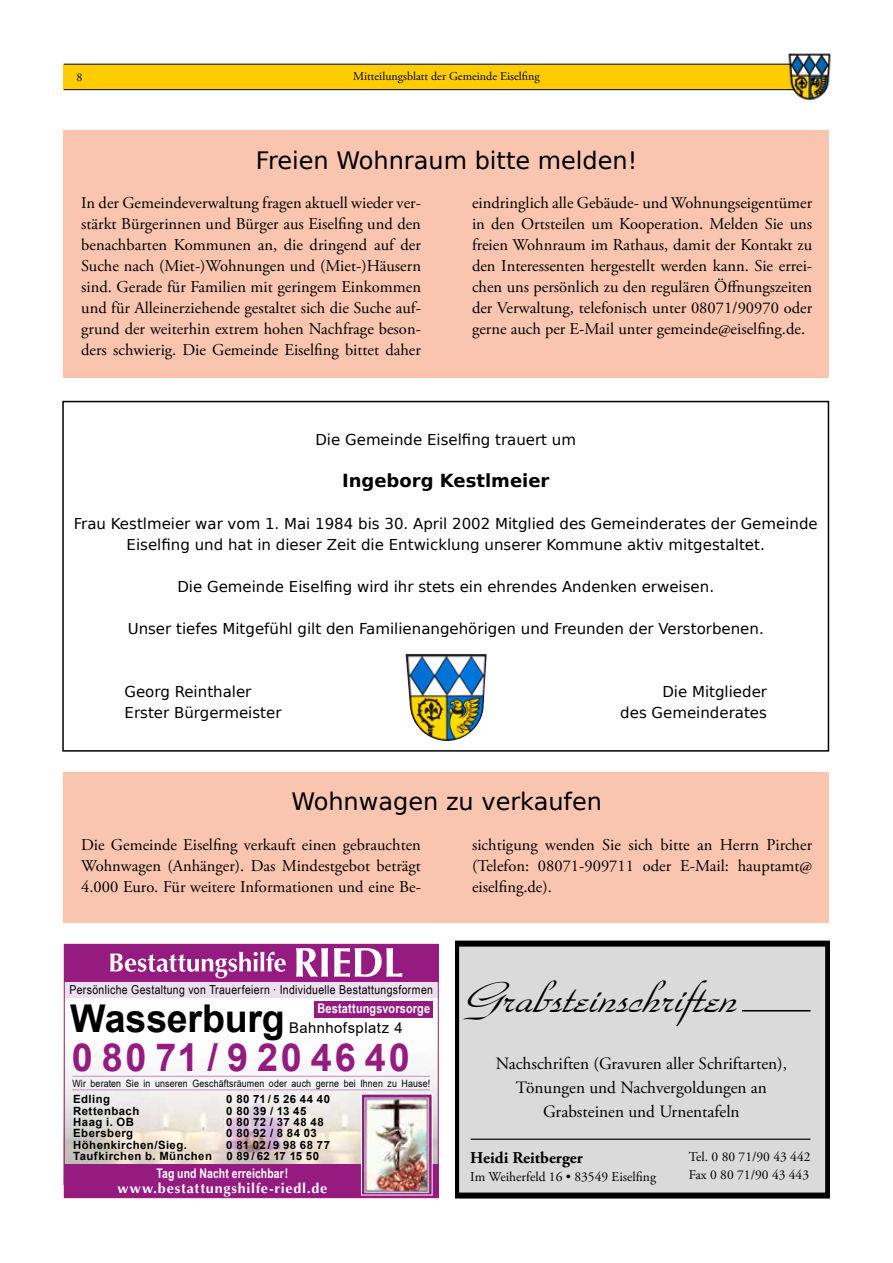
<style>
.page{position:relative;width:893px;height:1263px;background:#fff}
.page>*{position:absolute;margin:0;border:0;box-sizing:border-box;transform-origin:0 0}
.t1{font:italic 45px "Park Avenue BT";color:#000}
.t2{font:700 38.7px "Arial";letter-spacing:.075em;color:#951b81}
.t3{font:700 38.4px "Arial";letter-spacing:-.005em;color:#000}
.t4{font:24px "DejaVu Sans";color:#000}
.t5{font:700 18px "DejaVu Sans";color:#000}
.t6{font:17.25px/24px "Adobe Garamond Pro";color:#000;text-align:center}
.t7{font:16.5px/21px "Adobe Garamond Pro";color:#000;text-align:justify}
.t8{font:700 16.5px "Adobe Garamond Pro";color:#000}
.t9{font:15px/21px "DejaVu Sans";color:#000;text-align:center}
.t10{font:14.85px "Arial";letter-spacing:.03em;color:#000}
.t11{font:700 13.8px "Optima LT Pro";letter-spacing:.055em;color:#fff;scale:1.04 1}
.t12{font:13.5px/18px "Adobe Garamond Pro";color:#000}
.t13{font:700 13.35px "Arial Narrow";letter-spacing:.015em;color:#fff}
.t14{font:700 13.2px "Arial Narrow";letter-spacing:.005em;color:#fff;scale:.96 1}
.t15{font:12.3px "Arial Narrow";letter-spacing:.025em;color:#000;scale:1.04 1}
.t16{font:12px "Adobe Garamond Pro";color:#000}
.t17{font:700 11.4px "Arial";letter-spacing:.04em;color:#000}
.t18{font:10.05px "Arial";letter-spacing:.015em;color:#000;scale:.88 1}
</style>
<div class="page">
<div style="left:64px;top:64px;width:761px;height:25px;background:#fc0"></div>
<hr style="left:64px;top:64px;width:761px;height:1px;background:#000">
<hr style="left:64px;top:89px;width:761px;height:1px;background:#000">
<img style="left:785px;top:53px;width:46px;height:48px">
<div style="left:62px;top:401px;width:767px;height:351px;border:2px solid #000"></div>
<img style="left:405px;top:654px;width:82px;height:87px">
<div style="left:64px;top:981px;width:375px;height:17px;background:#eddfef"></div>
<img style="left:66px;top:1071px;width:371px;height:93px">
<div style="left:64px;top:1164px;width:375px;height:34px;background:#951b81"></div>
<div style="left:64px;top:944px;width:375px;height:37px;background:#951b81"></div>
<img style="left:361px;top:1093px;width:72px;height:102px">
<hr style="left:72px;top:1089px;width:358px;height:1px;background:#c693c2">
<hr style="left:72px;top:1076px;width:358px;height:1px;background:#c693c2">
<div style="left:314px;top:1001px;width:119px;height:16px;background:#951b81"></div>
<svg style="left:110px;top:952px;width:176px;height:26px"></svg>
<svg style="left:296px;top:948px;width:106px;height:29px"></svg>
<div style="left:64px;top:944px;width:375px;height:254px;border:1px solid #951b81"></div>
<svg style="left:455px;top:940px;width:374px;height:258px;background:#cbcbcb"></svg>
<hr style="left:471px;top:1138px;width:339px;height:2px;background:#000">
<hr style="left:742px;top:1010px;width:69px;height:1px;background:#000">
<div style="left:64px;top:772px;width:765px;height:150px;background:#f9c5af"></div>
<div style="left:64px;top:130px;width:765px;height:247px;background:#f9c5af"></div>
<p class="t16" style="left:77px;top:70px;width:7px">8</p>
<p class="t16" style="left:353px;top:69px;width:188px">Mitteilungsblatt der Gemeinde Eiselfing</p>
<h3 class="t4" style="left:256px;top:141px;width:383px">Freien Wohnraum bitte melden!</h3>
<p class="t7" style="left:472px;top:193px;width:342px">eindringlich alle Gebäude- und Wohnungseigentümer in den Ortsteilen um Kooperation. Melden Sie uns freien Wohnraum im Rathaus, damit der Kontakt zu den Interessenten hergestellt werden kann. Sie errei&shy;chen uns persönlich zu den regulären Öffnungszeiten der Verwaltung, telefonisch unter 08071/90970 oder gerne auch per E-Mail unter gemeinde@eiselfing.de.</p>
<p class="t7" style="left:81px;top:193px;width:341px">In der Gemeindeverwaltung fragen aktuell wieder ver&shy;stärkt Bürgerinnen und Bürger aus Eiselfing und den benachbarten Kommunen an, die dringend auf der Suche nach (Miet-)Wohnungen und (Miet-)Häusern sind. Gerade für Familien mit geringem Einkommen und für Alleinerziehende gestaltet sich die Suche auf&shy;grund der weiterhin extrem hohen Nachfrage beson&shy;ders schwierig. Die Gemeinde Eiselfing bittet daher</p>
<p class="t9" style="left:315px;top:429px;width:262px">Die Gemeinde Eiselfing trauert um</p>
<p class="t5" style="left:342px;top:466px;width:209px">Ingeborg Kestlmeier</p>
<p class="t9" style="left:74px;top:513px;width:746px">Frau Kestlmeier war vom 1. Mai 1984 bis 30. April 2002 Mitglied des Gemeinderates der Gemeinde<br>Eiselfing und hat in dieser Zeit die Entwicklung unserer Kommune aktiv mitgestaltet.</p>
<p class="t9" style="left:177px;top:576px;width:538px">Die Gemeinde Eiselfing wird ihr stets ein ehrendes Andenken erweisen.</p>
<p class="t9" style="left:128px;top:618px;width:638px">Unser tiefes Mitgefühl gilt den Familienangehörigen und Freunden der Verstorbenen.</p>
<p class="t9" style="left:124px;top:681px;width:129px">Georg Reinthaler</p>
<p class="t9" style="left:662px;top:681px;width:106px">Die Mitglieder</p>
<p class="t9" style="left:125px;top:702px;width:158px">Erster Bürgermeister</p>
<p class="t9" style="left:620px;top:702px;width:148px">des Gemeinderates</p>
<h3 class="t4" style="left:291px;top:782px;width:312px">Wohnwagen zu verkaufen</h3>
<p class="t7" style="left:81px;top:835px;width:341px">Die Gemeinde Eiselfing verkauft einen gebrauchten Wohnwagen (Anhänger). Das Mindestgebot beträgt 4.000 Euro. Für weitere Informationen und eine Be-</p>
<p class="t7" style="left:472px;top:835px;width:342px">sichtigung wenden Sie sich bitte an Herrn Pircher (Telefon: 08071-909711 oder E-Mail: hauptamt@ eiselfing.de).</p>
<p class="t15" style="left:69px;top:981px;width:351px">Persönliche Gestaltung von Trauerfeiern ∙ Individuelle Bestattungsformen</p>
<p class="t13" style="left:318px;top:998px;width:114px">Bestattungsvorsorge</p>
<h3 class="t3" style="left:70px;top:991px;width:216px">Wasserburg</h3>
<p class="t10" style="left:289px;top:1017px;width:115px">Bahnhofsplatz 4</p>
<h2 class="t2" style="left:72px;top:1030px;width:340px">0 80 71 / 9 20 46 40</h2>
<p class="t17" style="left:73px;top:1091px;width:38px">Edling</p>
<p class="t17" style="left:226px;top:1091px;width:105px">0 80 71 / 5 26 44 40</p>
<p class="t17" style="left:73px;top:1102px;width:68px">Rettenbach</p>
<p class="t17" style="left:226px;top:1102px;width:82px">0 80 39 / 13 45</p>
<p class="t17" style="left:73px;top:1114px;width:62px">Haag i. OB</p>
<p class="t17" style="left:226px;top:1114px;width:99px">0 80 72 / 37 48 48</p>
<p class="t17" style="left:73px;top:1125px;width:62px">Ebersberg</p>
<p class="t17" style="left:226px;top:1125px;width:92px">0 80 92 / 8 84 03</p>
<p class="t17" style="left:73px;top:1136px;width:115px">Höhenkirchen/Sieg.</p>
<p class="t17" style="left:226px;top:1136px;width:105px">0 81 02 / 9 98 68 77</p>
<p class="t17" style="left:73px;top:1148px;width:140px">Taufkirchen b. München</p>
<p class="t17" style="left:226px;top:1148px;width:94px">0 89 / 62 17 15 50</p>
<p class="t18" style="left:72px;top:1076px;width:408px">Wir beraten Sie in unseren Geschäftsräumen oder auch gerne bei Ihnen zu Hause!</p>
<p class="t14" style="left:156px;top:1163px;width:139px">Tag und Nacht erreichbar!</p>
<p class="t11" style="left:118px;top:1179px;width:203px">www.bestattungshilfe-riedl.de</p>
<h1 class="t1" style="left:464px;top:972px;width:289px">Grabsteinschriften</h1>
<p class="t6" style="left:496px;top:1052px;width:293px">Nachschriften (Gravuren aller Schriftarten),<br>Tönungen und Nachvergoldungen an<br>Grabsteinen und Urnentafeln</p>
<p class="t8" style="left:470px;top:1148px;width:114px">Heidi Reitberger</p>
<p class="t12" style="left:470px;top:1168px;width:187px">Im Weiherfeld 16 • 83549 Eiselfing</p>
<p class="t12" style="left:689px;top:1148px;width:123px">Tel. 0 80 71/90 43 442<br>Fax 0 80 71/90 43 443</p>
</div>
